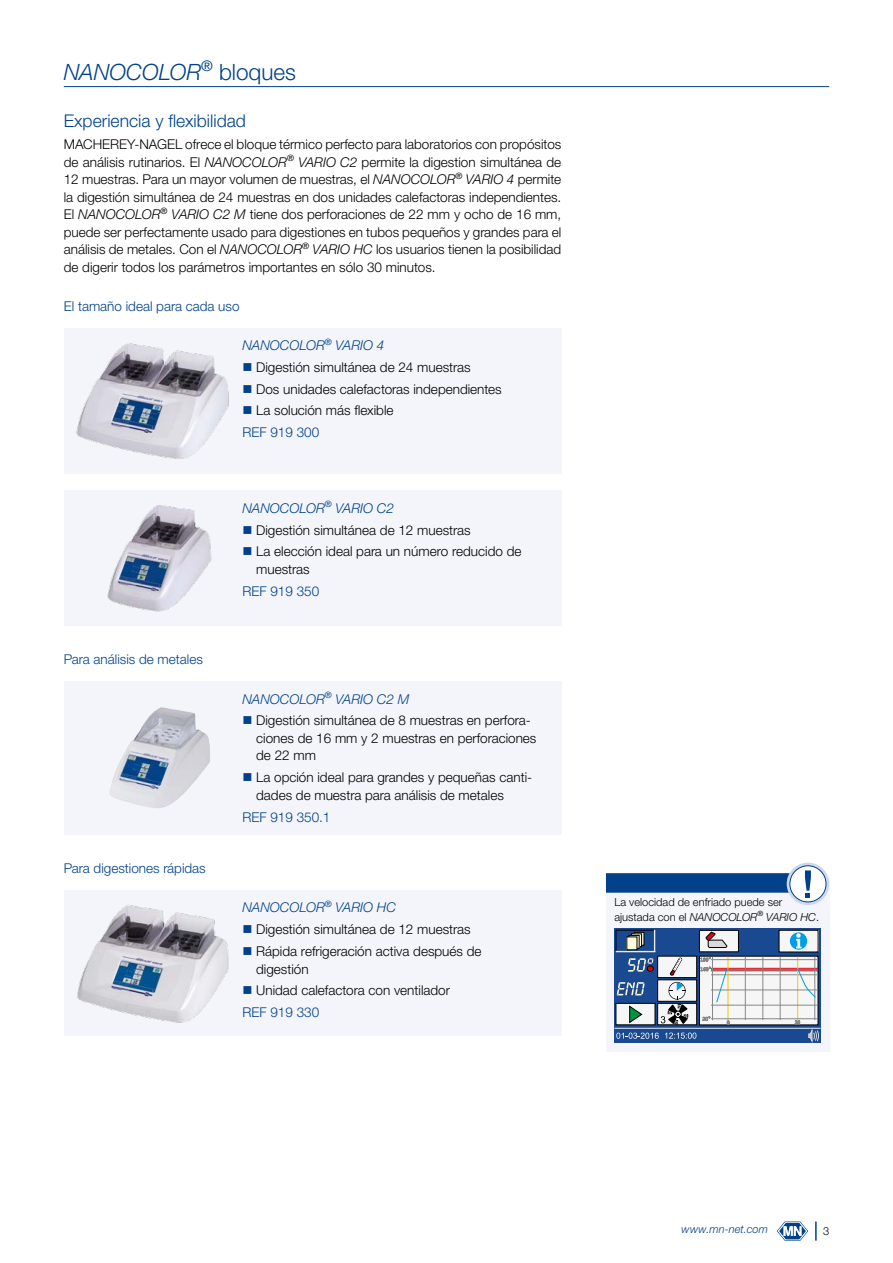
<style>
.page{position:relative;width:893px;height:1263px;background:#fff}
.page>*{position:absolute;margin:0;border:0;box-sizing:border-box;transform-origin:0 0}
.t1{font:italic 300 22.5px "Helvetica Neue LTW1 G";color:#004189}
.t2{font:300 17.55px "Helvetica Neue LTW1 G";color:#004189}
.t3{font:300 13.5px/17.5px "Helvetica Neue LTW1 G";color:#000}
.t4{font:300 13.5px "Helvetica Neue LTW1 G";color:#004189}
.t5{font:italic 300 13.5px "Helvetica Neue LTW1 G";color:#004189}
.t6{font:300 11.1px/14.4px "Helvetica Neue LTW1 G";color:#000}
.t7{font:italic 300 11.1px "Helvetica Neue LTW1 G";color:#004189}
.s1{font-style:normal}
.s2{font-style:italic}
.s3{color:#004189}
</style>
<div class="page">
<hr style="left:64px;top:86px;width:765px;height:1px;background:#004189">
<hr style="left:815px;top:1221px;width:2px;height:20px;background:#004189">
<svg style="left:777px;top:1221px;width:31px;height:20px"></svg>
<div style="left:64px;top:328px;width:497px;height:146px;background:#f3f5fa"></div>
<img style="left:77px;top:343px;width:152px;height:116px">
<div style="left:64px;top:490px;width:497px;height:135px;background:#f3f5fa"></div>
<img style="left:107px;top:505px;width:105px;height:107px">
<div style="left:64px;top:681px;width:497px;height:153px;background:#f3f5fa"></div>
<img style="left:109px;top:707px;width:101px;height:101px">
<div style="left:64px;top:890px;width:497px;height:146px;background:#f3f5fa"></div>
<img style="left:77px;top:905px;width:152px;height:118px">
<div style="left:606px;top:878px;width:223px;height:174px;background:#f3f5fa"></div>
<div style="left:606px;top:873px;width:215px;height:20px;background:#004189"></div>
<svg style="left:614px;top:928px;width:206px;height:115px;background:#234d8a"></svg>
<hr style="left:614px;top:1028px;width:206px;height:1px;background:#ececed">
<div style="left:616px;top:930px;width:39px;height:22px;border:1px solid #000"></div>
<div style="left:779px;top:930px;width:39px;height:22px;background:#f6f6f6"></div>
<div style="left:779px;top:930px;width:39px;height:22px;border:1px solid #000"></div>
<svg style="left:809px;top:1030px;width:10px;height:12px"></svg>
<div style="left:616px;top:951px;width:39px;height:1px;border:1px solid #ececed"></div>
<svg style="left:654px;top:930px;width:1px;height:21px"></svg>
<div style="left:634px;top:932px;width:10px;height:13px;border:1px solid #000"></div>
<div style="left:631px;top:934px;width:11px;height:13px;background:#535147"></div>
<div style="left:631px;top:934px;width:11px;height:13px;border:1px solid #000"></div>
<div style="left:629px;top:935px;width:10px;height:13px;border:1px solid #000"></div>
<div style="left:627px;top:937px;width:10px;height:13px;background:#fffbdb"></div>
<svg style="left:790px;top:932px;width:17px;height:18px"></svg>
<svg style="left:796px;top:933px;width:5px;height:15px"></svg>
<svg style="left:617px;top:982px;width:28px;height:13px"></svg>
<div style="left:658px;top:1003px;width:39px;height:22px;background:#f6f6f6"></div>
<div style="left:658px;top:1003px;width:39px;height:22px;border:1px solid #000"></div>
<div style="left:658px;top:956px;width:39px;height:21px;background:#f6f6f6"></div>
<div style="left:658px;top:956px;width:39px;height:22px;border:1px solid #000"></div>
<svg style="left:670px;top:958px;width:12px;height:17px"></svg>
<div style="left:658px;top:980px;width:39px;height:21px;background:#f6f6f6"></div>
<div style="left:658px;top:980px;width:39px;height:21px;border:1px solid #000"></div>
<svg style="left:661px;top:982px;width:27px;height:42px"></svg>
<div style="left:699px;top:930px;width:39px;height:22px;background:#f6f6f6"></div>
<div style="left:699px;top:930px;width:39px;height:22px;border:1px solid #000"></div>
<svg style="left:628px;top:958px;width:25px;height:13px"></svg>
<svg style="left:665px;top:1032px;width:31px;height:7px"></svg>
<svg style="left:706px;top:932px;width:21px;height:16px"></svg>
<div style="left:616px;top:1003px;width:39px;height:22px;background:#f6f6f6"></div>
<div style="left:616px;top:1003px;width:39px;height:22px;border:1px solid #000"></div>
<svg style="left:630px;top:1006px;width:12px;height:16px"></svg>
<svg style="left:701px;top:958px;width:115px;height:65px"></svg>
<hr style="left:711px;top:974px;width:107px;height:1px;background:#878786">
<hr style="left:711px;top:968px;width:107px;height:1px;background:#e3000f">
<hr style="left:711px;top:970px;width:107px;height:1px;background:#e3000f">
<hr style="left:711px;top:969px;width:107px;height:1px;background:#00963f">
<hr style="left:728px;top:957px;width:1px;height:63px;background:#fdc300">
<hr style="left:712px;top:957px;width:1px;height:63px;background:#878786">
<hr style="left:745px;top:957px;width:1px;height:63px;background:#878786">
<hr style="left:763px;top:957px;width:1px;height:63px;background:#878786">
<hr style="left:780px;top:957px;width:1px;height:63px;background:#878786">
<hr style="left:797px;top:957px;width:1px;height:63px;background:#fdc300">
<hr style="left:814px;top:957px;width:1px;height:63px;background:#878786">
<hr style="left:711px;top:990px;width:107px;height:1px;background:#878786">
<hr style="left:711px;top:1005px;width:107px;height:1px;background:#878786">
<hr style="left:711px;top:959px;width:107px;height:1px;background:#878786">
<hr style="left:711px;top:1018px;width:107px;height:1px;background:#878786">
<svg style="left:795px;top:1020px;width:5px;height:4px"></svg>
<svg style="left:703px;top:1016px;width:7px;height:4px"></svg>
<svg style="left:701px;top:967px;width:9px;height:4px"></svg>
<svg style="left:700px;top:957px;width:10px;height:4px"></svg>
<svg style="left:716px;top:969px;width:100px;height:33px"></svg>
<svg style="left:616px;top:1033px;width:43px;height:6px"></svg>
<svg style="left:787px;top:862px;width:42px;height:43px"></svg>
<div style="left:790px;top:866px;width:36px;height:36px;background:#fff;border-radius:50%"></div>
<div style="left:789px;top:865px;width:37px;height:37px;border:1px solid #004189;border-radius:50%"></div>
<svg style="left:805px;top:870px;width:6px;height:27px"></svg>
<h1 class="t1" style="left:64px;top:58px;width:234px">NANOCOLOR<sup>®</sup> <span class="s1">bloques</span></h1>
<p class="t2" style="left:64px;top:110px;width:184px">Experiencia y flexibilidad</p>
<p class="t3" style="left:64px;top:136px;width:499px;text-align:justify">MACHEREY-NAGEL ofrece el bloque térmico perfecto para laboratorios con propósitos de análisis rutinarios. El <span class="s2">NANOCOLOR</span><sup>®</sup> <span class="s2">VARIO C2</span> permite la digestion simultánea de 12 muestras. Para un mayor volumen de muestras, el <span class="s2">NANOCOLOR</span><sup>®</sup> <span class="s2">VARIO 4</span> permite la digestión simultánea de 24 muestras en dos unidades calefactoras independientes.<br>El <span class="s2">NANOCOLOR</span><sup>®</sup> <span class="s2">VARIO C2 M</span> tiene dos perforaciones de 22 mm y ocho de 16 mm, puede ser perfectamente usado para digestiones en tubos pequeños y grandes para el análisis de metales. Con el <span class="s2">NANOCOLOR</span><sup>®</sup> <span class="s2">VARIO HC</span> los usuarios tienen la posibilidad de digerir todos los parámetros importantes en sólo 30 minutos.</p>
<p class="t4" style="left:64px;top:298px;width:177px">El tamaño ideal para cada uso</p>
<p class="t5" style="left:242px;top:337px;width:144px">NANOCOLOR<sup>®</sup> VARIO 4</p>
<p class="t3" style="left:242px;top:358px;width:230px"><span class="s3">■</span> Digestión simultánea de 24 muestras</p>
<p class="t3" style="left:242px;top:380px;width:261px"><span class="s3">■</span> Dos unidades calefactoras independientes</p>
<p class="t3" style="left:242px;top:400px;width:153px;line-height:21.8px"><span class="s3">■</span> La solución más flexible<br><span class="s3">REF 919 300</span></p>
<p class="t4" style="left:64px;top:651px;width:141px">Para análisis de metales</p>
<p class="t4" style="left:64px;top:860px;width:143px">Para digestiones rápidas</p>
<p class="t5" style="left:242px;top:500px;width:153px">NANOCOLOR<sup>®</sup> VARIO C2</p>
<p class="t3" style="left:242px;top:521px;width:230px"><span class="s3">■</span> Digestión simultánea de 12 muestras</p>
<p class="t3" style="left:256px;top:543px;width:267px;text-indent:-14px"><span class="s3">■</span> La elección ideal para un número reducido de muestras</p>
<p class="t4" style="left:242px;top:583px;width:78px">REF 919 350</p>
<p class="t5" style="left:242px;top:690px;width:168px">NANOCOLOR<sup>®</sup> VARIO C2 M</p>
<p class="t3" style="left:256px;top:712px;width:282px;text-indent:-14px"><span class="s3">■</span> Digestión simultánea de 8 muestras en perfora&shy;ciones de 16 mm y 2 muestras en perforaciones de 22 mm</p>
<p class="t3" style="left:256px;top:769px;width:277px;text-indent:-14px"><span class="s3">■</span> La opción ideal para grandes y pequeñas canti&shy;dades de muestra para análisis de metales</p>
<p class="t4" style="left:242px;top:808px;width:90px">REF 919 350.1</p>
<p class="t5" style="left:242px;top:899px;width:155px">NANOCOLOR<sup>®</sup> VARIO HC</p>
<p class="t3" style="left:242px;top:920px;width:230px"><span class="s3">■</span> Digestión simultánea de 12 muestras</p>
<p class="t3" style="left:256px;top:942px;width:227px;text-indent:-14px"><span class="s3">■</span> Rápida refrigeración activa después de digestión</p>
<p class="t3" style="left:242px;top:980px;width:209px;line-height:21.8px"><span class="s3">■</span> Unidad calefactora con ventilador<br><span class="s3">REF 919 330</span></p>
<p class="t6" style="left:614px;top:895px;width:206px">La velocidad de enfriado puede ser ajustada con el <span class="s2">NANOCOLOR</span><sup>®</sup> <span class="s2">VARIO HC</span>.</p>
<p class="t7" style="left:682px;top:1222px;width:88px">www.mn-net.com</p>
<p class="t6" style="left:823px;top:1224px;width:8px">3</p>
</div>
